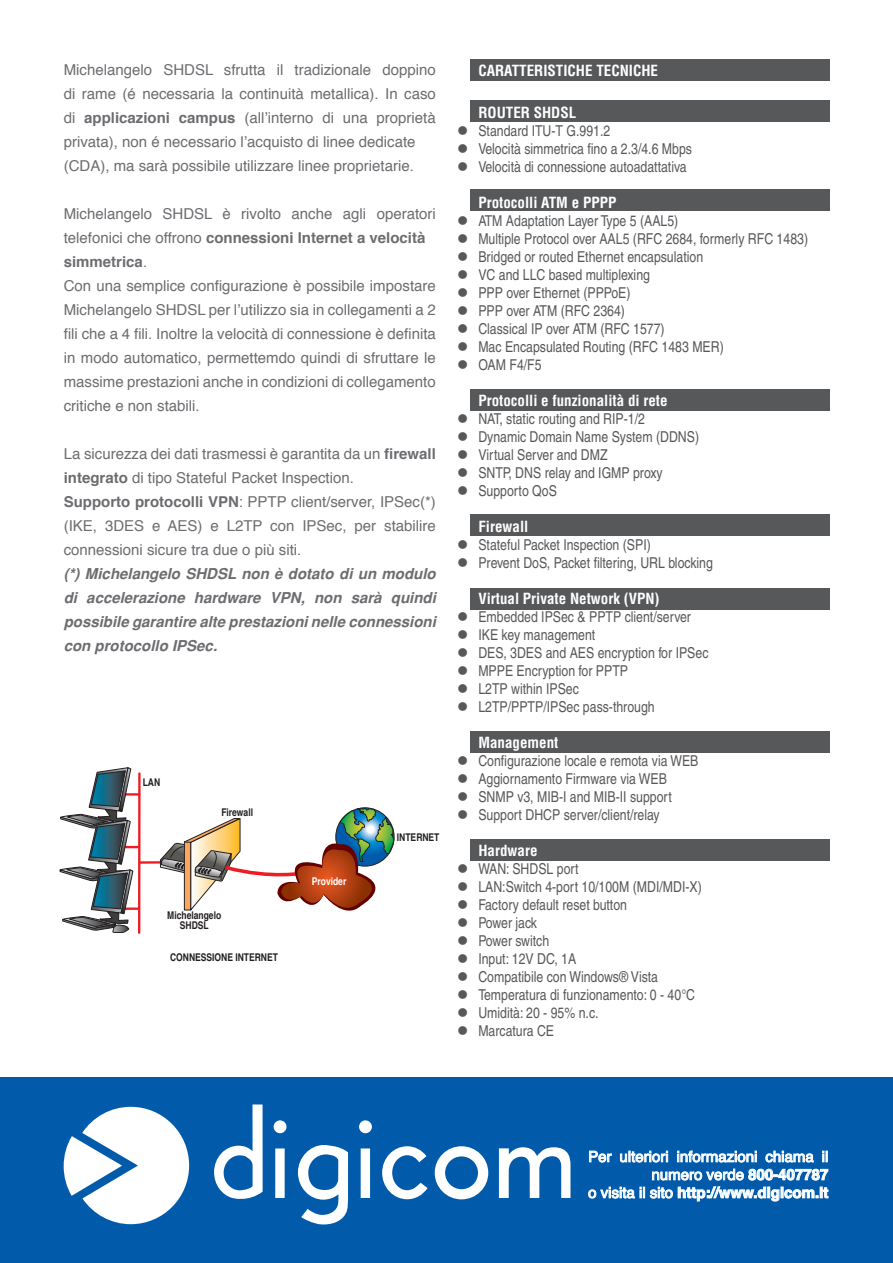
<style>
.page{position:relative;width:893px;height:1263px;background:#fff}
.page>*{position:absolute;margin:0;border:0;box-sizing:border-box;transform-origin:0 0}
.t1{font:condensed 15px "Helvetica";color:#57585a}
.t2{font:15px/24px "Helvetica";color:#6c6d70}
.t3{font:italic 700 15px/24px "Helvetica";color:#6c6d70;text-align:justify}
.t4{font:700 condensed 15px "Helvetica";color:#fff}
.t5{font:15px/18px "Helvetica";color:#fff;text-align:right}
.t6{font:700 10.65px/9.4px "Helvetica";color:#231f20;text-align:center;scale:.8 1}
.t7{font:700 10.65px "Helvetica";color:#fff;scale:.8 1}
.s1{font-weight:700}
</style>
<div class="page">
<div style="left:0;top:1077px;width:893px;height:186px;background:#015aaa"></div>
<svg style="left:64px;top:1107px;width:125px;height:117px"></svg>
<svg style="left:274px;top:1120px;width:12px;height:78px"></svg>
<svg style="left:359px;top:1120px;width:13px;height:78px"></svg>
<svg style="left:382px;top:1146px;width:45px;height:53px"></svg>
<svg style="left:435px;top:1146px;width:53px;height:53px"></svg>
<svg style="left:214px;top:1104px;width:49px;height:95px"></svg>
<svg style="left:298px;top:1145px;width:50px;height:79px"></svg>
<svg style="left:499px;top:1147px;width:71px;height:51px"></svg>
<svg style="left:588px;top:1150px;width:241px;height:52px"></svg>
<div style="left:470px;top:839px;width:359px;height:22px;background:#57585a"></div>
<div style="left:470px;top:731px;width:359px;height:22px;background:#57585a"></div>
<div style="left:470px;top:588px;width:359px;height:21px;background:#57585a"></div>
<div style="left:470px;top:514px;width:359px;height:22px;background:#57585a"></div>
<div style="left:470px;top:389px;width:359px;height:22px;background:#57585a"></div>
<div style="left:470px;top:190px;width:359px;height:21px;background:#57585a"></div>
<div style="left:470px;top:100px;width:359px;height:22px;background:#57585a"></div>
<div style="left:470px;top:60px;width:359px;height:21px;background:#57585a"></div>
<hr style="left:140px;top:861px;width:26px;height:3px;background:#ee1d23">
<hr style="left:138px;top:773px;width:3px;height:160px;background:#ee1d23">
<svg style="left:59px;top:767px;width:80px;height:166px"></svg>
<svg style="left:159px;top:808px;width:236px;height:103px"></svg>
<p class="t2" style="left:64px;top:58px;width:374px">Michelangelo SHDSL sfrutta il tradizionale doppino di rame (é necessaria la continuità metallica). In caso di <span class="s1">applicazioni campus</span> (all’interno di una proprietà privata), non é necessario l’acquisto di linee dedicate (CDA), ma sarà possibile utilizzare linee proprietarie.</p>
<p class="t2" style="left:64px;top:202px;width:374px">Michelangelo SHDSL è rivolto anche agli operatori telefonici che offrono <span class="s1">connessioni Internet a velocità simmetrica</span>.<br>Con una semplice configurazione è possibile impostare Michelangelo SHDSL per l’utilizzo sia in collegamenti a 2 fili che a 4 fili. Inoltre la velocità di connessione è definita in modo automatico, permettemdo quindi di sfruttare le massime prestazioni anche in condizioni di collegamento critiche e non stabili.</p>
<p class="t2" style="left:64px;top:442px;width:374px">La sicurezza dei dati trasmessi è garantita da un <span class="s1">firewall integrato</span> di tipo Stateful Packet Inspection.<br><span class="s1">Supporto protocolli VPN</span>: PPTP client/server, IPSec(*) (IKE, 3DES e AES) e L2TP con IPSec, per stabilire connessioni sicure tra due o più siti.</p>
<p class="t3" style="left:64px;top:562px;width:374px">(*) Michelangelo SHDSL non è dotato di un modulo di accelerazione hardware VPN, non sarà quindi possibile garantire alte prestazioni nelle connessioni con protocollo IPSec.</p>
<p class="t6" style="left:143px;top:777px;width:23px">LAN</p>
<p class="t6" style="left:221px;top:807px;width:41px">Firewall</p>
<p class="t6" style="left:167px;top:910px;width:69px">Michelangelo<br>SHDSL</p>
<p class="t6" style="left:170px;top:952px;width:136px">CONNESSIONE INTERNET</p>
<p class="t7" style="left:312px;top:871px;width:45px">Provider</p>
<p class="t6" style="left:397px;top:832px;width:55px">INTERNET</p>
<p class="t4" style="left:478px;top:61px;width:181px">CARATTERISTICHE TECNICHE</p>
<p class="t4" style="left:478px;top:103px;width:99px">ROUTER SHDSL</p>
<p class="t1" style="left:457px;top:122px;width:155px">● Standard ITU-T G.991.2</p>
<p class="t1" style="left:457px;top:140px;width:236px">● Velocità simmetrica fino a 2.3/4.6 Mbps</p>
<p class="t1" style="left:457px;top:158px;width:231px">● Velocità di connessione autoadattativa</p>
<p class="t4" style="left:478px;top:193px;width:139px">Protocolli ATM e PPPP</p>
<p class="t1" style="left:457px;top:212px;width:223px">● ATM Adaptation Layer Type 5 (AAL5)</p>
<p class="t1" style="left:457px;top:230px;width:352px">● Multiple Protocol over AAL5 (RFC 2684, formerly RFC 1483)</p>
<p class="t1" style="left:457px;top:248px;width:248px">● Bridged or routed Ethernet encapsulation</p>
<p class="t1" style="left:457px;top:266px;width:194px">● VC and LLC based multiplexing</p>
<p class="t1" style="left:457px;top:284px;width:175px">● PPP over Ethernet (PPPoE)</p>
<p class="t1" style="left:457px;top:302px;width:169px">● PPP over ATM (RFC 2364)</p>
<p class="t1" style="left:457px;top:320px;width:209px">● Classical IP over ATM (RFC 1577)</p>
<p class="t1" style="left:457px;top:338px;width:268px">● Mac Encapsulated Routing (RFC 1483 MER)</p>
<p class="t1" style="left:457px;top:356px;width:86px">● OAM F4/F5</p>
<p class="t4" style="left:478px;top:391px;width:191px">Protocolli e funzionalità di rete</p>
<p class="t1" style="left:457px;top:410px;width:189px">● NAT, static routing and RIP-1/2</p>
<p class="t1" style="left:457px;top:428px;width:243px">● Dynamic Domain Name System (DDNS)</p>
<p class="t1" style="left:457px;top:446px;width:152px">● Virtual Server and DMZ</p>
<p class="t1" style="left:457px;top:464px;width:207px">● SNTP, DNS relay and IGMP proxy</p>
<p class="t1" style="left:457px;top:482px;width:101px">● Supporto QoS</p>
<p class="t4" style="left:478px;top:517px;width:52px">Firewall</p>
<p class="t1" style="left:457px;top:536px;width:195px">● Stateful Packet Inspection (SPI)</p>
<p class="t1" style="left:457px;top:554px;width:257px">● Prevent DoS, Packet filtering, URL blocking</p>
<p class="t4" style="left:478px;top:589px;width:183px">Virtual Private Network (VPN)</p>
<p class="t1" style="left:457px;top:608px;width:235px">● Embedded IPSec &amp; PPTP client/server</p>
<p class="t1" style="left:457px;top:626px;width:140px">● IKE key management</p>
<p class="t1" style="left:457px;top:644px;width:253px">● DES, 3DES and AES encryption for IPSec</p>
<p class="t1" style="left:457px;top:662px;width:172px">● MPPE Encryption for PPTP</p>
<p class="t1" style="left:457px;top:680px;width:123px">● L2TP within IPSec</p>
<p class="t1" style="left:457px;top:698px;width:199px">● L2TP/PPTP/IPSec pass-through</p>
<p class="t4" style="left:478px;top:733px;width:82px">Management</p>
<p class="t1" style="left:457px;top:752px;width:243px">● Configurazione locale e remota via WEB</p>
<p class="t1" style="left:457px;top:770px;width:211px">● Aggiornamento Firmware via WEB</p>
<p class="t1" style="left:457px;top:788px;width:216px">● SNMP v3, MIB-I and MIB-II support</p>
<p class="t1" style="left:457px;top:806px;width:204px">● Support DHCP server/client/relay</p>
<p class="t4" style="left:478px;top:841px;width:61px">Hardware</p>
<p class="t1" style="left:457px;top:860px;width:123px">● WAN: SHDSL port</p>
<p class="t1" style="left:457px;top:878px;width:246px">● LAN:Switch 4-port 10/100M (MDI/MDI-X)</p>
<p class="t1" style="left:457px;top:896px;width:171px">● Factory default reset button</p>
<p class="t1" style="left:457px;top:914px;width:81px">● Power jack</p>
<p class="t1" style="left:457px;top:932px;width:94px">● Power switch</p>
<p class="t1" style="left:457px;top:950px;width:121px">● Input: 12V DC, 1A</p>
<p class="t1" style="left:457px;top:968px;width:203px">● Compatibile con Windows® Vista</p>
<p class="t1" style="left:457px;top:986px;width:239px">● Temperatura di funzionamento: 0 - 40°C</p>
<p class="t1" style="left:457px;top:1004px;width:143px">● Umidità: 20 - 95% n.c.</p>
<p class="t1" style="left:457px;top:1022px;width:98px">● Marcatura CE</p>
<p class="t5" style="left:588px;top:1147px;width:242px">Per ulteriori informazioni chiama il numero verde <span class="s1">800-407787<br></span>o visita il sito <span class="s1">http://www.digicom.it</span></p>
</div>
